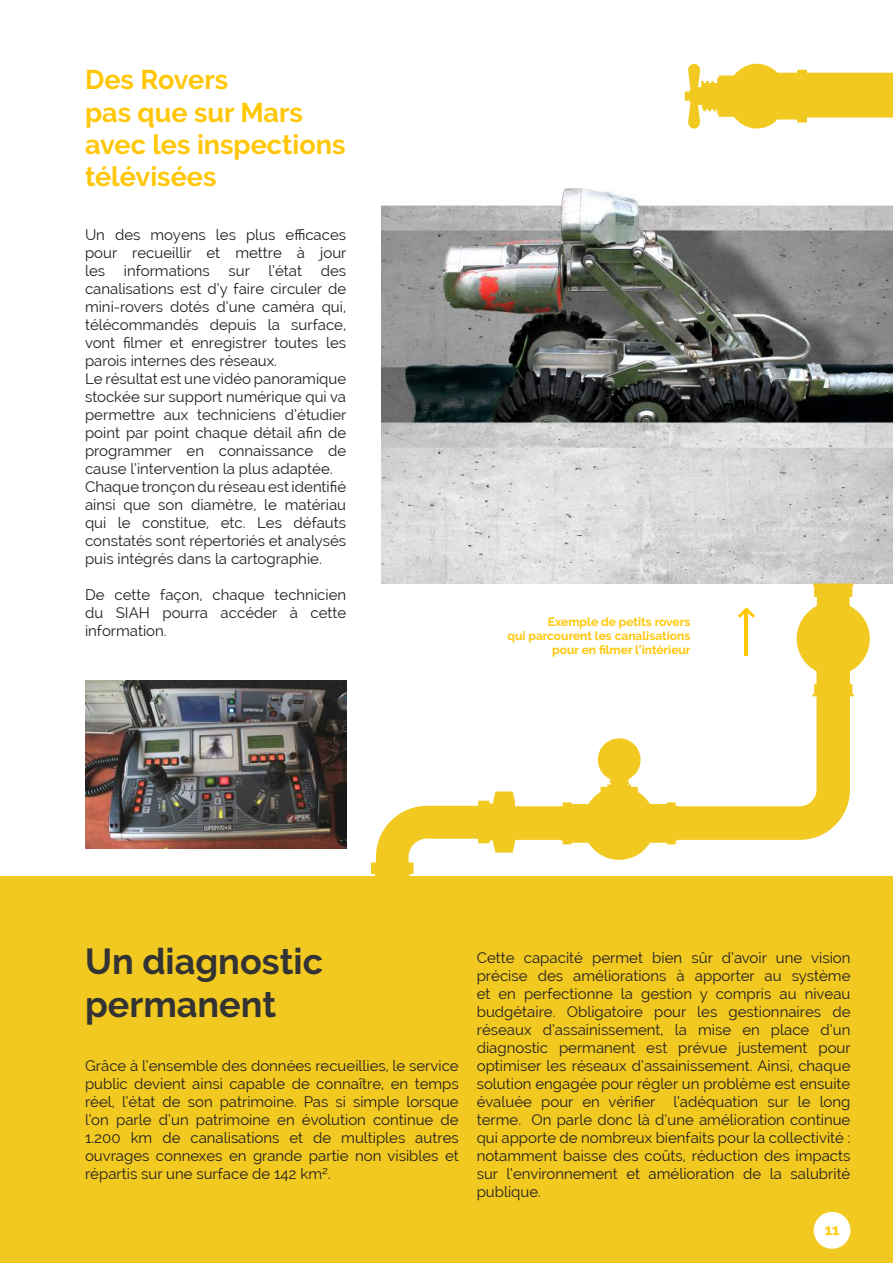
<style>
.page{position:relative;width:893px;height:1263px;background:#fff}
.page>*{position:absolute;margin:0;border:0;box-sizing:border-box;transform-origin:0 0}
.t1{font:700 36px/43.2px "Raleway";color:#333}
.t2{font:700 27px/32.4px "Raleway";color:#ffc708}
.t3{font:15px/18px "Raleway";color:#231f20;text-align:justify}
.t4{font:700 15px "Raleway";color:#ffc708}
.t5{font:700 12px/14.4px "Raleway";color:#ffc708;text-align:right}
</style>
<div class="page">
<img style="left:382px;top:188px;width:511px;height:395px">
<div style="left:0;top:876px;width:893px;height:387px;background:#f2c921"></div>
<svg style="left:371px;top:583px;width:499px;height:293px"></svg>
<svg style="left:685px;top:64px;width:208px;height:64px"></svg>
<img style="left:85px;top:680px;width:261px;height:168px">
<div style="left:814px;top:1212px;width:36px;height:37px;background:#fff;border-radius:50%"></div>
<h2 class="t2" style="left:85px;top:64px;width:262px">Des Rovers<br>pas que sur Mars avec les inspections télévisées</h2>
<p class="t3" style="left:85px;top:226px;width:263px;text-align:left">Un des moyens les plus efficaces pour recueillir et mettre à jour les informations sur l’état des canalisations est d’y faire circuler de mini-rovers dotés d’une caméra qui, télécommandés depuis la surface, vont filmer et enregistrer toutes les parois internes des réseaux.<br>Le résultat est une vidéo panoramique stockée sur support numérique qui va permettre aux techniciens d’étudier point par point chaque détail afin de programmer en connaissance de cause l’intervention la plus adaptée.<br>Chaque tronçon du réseau est identifié ainsi que son diamètre, le matériau qui le constitue, etc. Les défauts constatés sont répertoriés et analysés puis intégrés dans la cartographie.</p>
<p class="t3" style="left:85px;top:586px;width:263px">De cette façon, chaque technicien du SIAH pourra accéder à cette information.</p>
<p class="t5" style="left:507px;top:614px;width:185px">Exemple de petits rovers<br>qui parcourent les canalisations pour en filmer l’intérieur</p>
<h1 class="t1" style="left:85px;top:940px;width:240px">Un diagnostic permanent</h1>
<p class="t3" style="left:85px;top:1057px;width:375px">Grâce à l’ensemble des données recueillies, le service public devient ainsi capable de connaître, en temps réel, l‘état de son patrimoine. Pas si simple lorsque l’on parle d’un patrimoine en évolution continue de 1.200 km de canalisations et de multiples autres ouvrages connexes en grande partie non visibles et répartis sur une surface de 142 km².</p>
<p class="t3" style="left:477px;top:948px;width:375px">Cette capacité permet bien sûr d’avoir une vision précise des améliorations à apporter au système et en perfectionne la gestion y compris au niveau budgétaire. Obligatoire pour les gestionnaires de réseaux d’assainissement, la mise en place d’un diagnostic permanent est prévue justement pour optimiser les réseaux d’assainissement. Ainsi, chaque solution engagée pour régler un problème est ensuite évaluée pour en vérifier l’adéquation sur le long terme. On parle donc là d’une amélioration continue qui apporte de nombreux bienfaits pour la collectivité : notamment baisse des coûts, réduction des impacts sur l’environnement et amélioration de la salubrité publique.</p>
<p class="t4" style="left:825px;top:1221px;width:16px">11</p>
</div>
